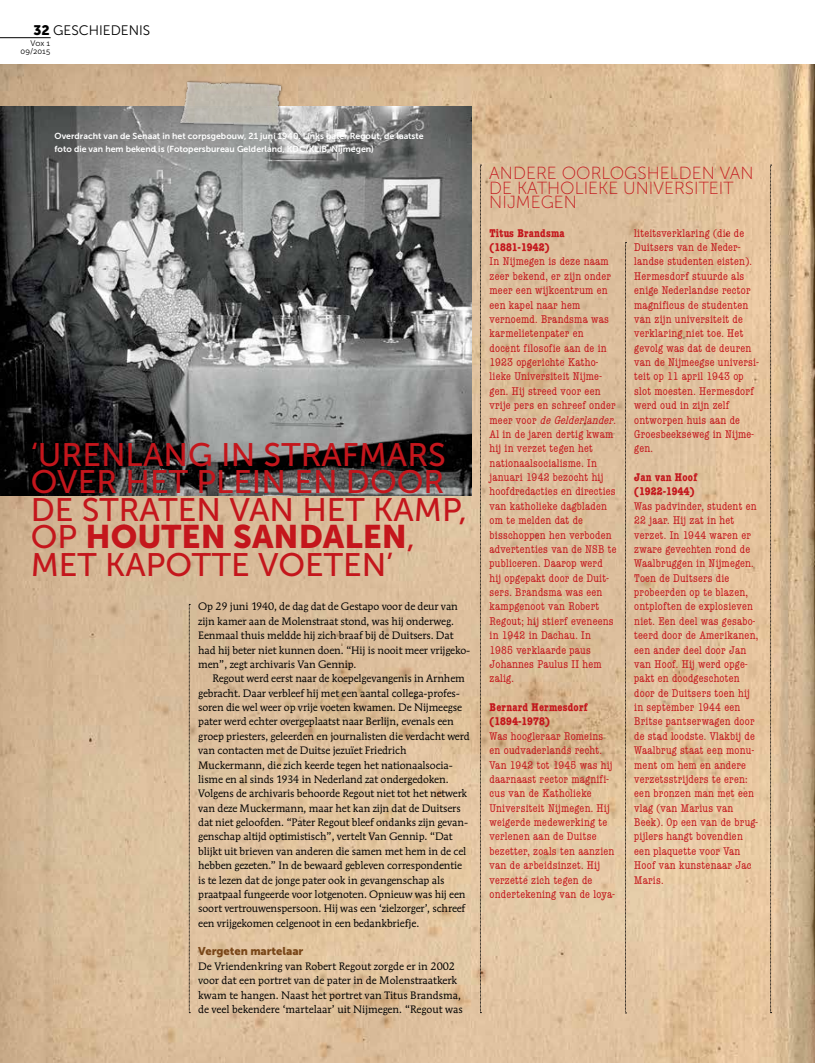
<style>
.page{position:relative;width:815px;height:1063px;background:#fff}
.page>*{position:absolute;margin:0;border:0;box-sizing:border-box;transform-origin:0 0}
.t1{font:32.5px/27.5px "Museo Sans 500";color:#c4161c}
.t2{font:32.5px "Museo Sans 900";color:#c4161c}
.t3{font:17.5px/14.4px "Museo Sans 100";color:#c4161c}
.t4{font:13.75px "Museo Sans 300";color:#000}
.t5{font:condensed 11.62px/14.4px "American Typewriter";letter-spacing:.02em;color:#c4161c}
.t6{font:700 condensed 11.62px/14.4px "American Typewriter";letter-spacing:.02em;color:#c4161c}
.t7{font:11.25px "Museo Sans 900";letter-spacing:-.005em;color:#794719}
.t8{font:10.62px/14.4px "Mendoza Rom ITC";letter-spacing:-.01em;color:#000}
.t9{font:8.75px/13.8px "Museo Sans 700";color:#fff}
.t10{font:8.12px/8.1px "Museo Sans 300";color:#000;text-align:right}
.s1{font-family:"Museo Sans 900"}
.s2{font-family:"Museo Sans 500"}
.s3{font-style:italic}
</style>
<div class="page">
<img style="left:0;top:64px;width:815px;height:999px">
<img style="left:0;top:107px;width:471px;height:388px">
<img style="left:481px;top:165px;width:105px;height:345px">
<svg style="left:625px;top:242px;width:1px;height:772px"></svg>
<svg style="left:770px;top:165px;width:2px;height:848px"></svg>
<svg style="left:480px;top:165px;width:1px;height:848px"></svg>
<svg style="left:189px;top:604px;width:1px;height:409px"></svg>
<hr style="left:0;top:37px;width:51px;height:1px;background:#000">
<div style="left:179px;top:80px;width:105px;height:48px;background:#000;opacity:.8"></div>
<img style="left:181px;top:79px;width:99px;height:48px">
<p class="t4" style="left:33px;top:23px;width:118px"><span class="s1">32</span> GESCHIEDENIS</p>
<p class="t10" style="left:21px;top:39px;width:31px">Vox 1<br>09/2015</p>
<p class="t9" style="left:55px;top:129px;width:371px">Overdracht van de Senaat in het corpsgebouw, 21 juni 1940. Links pater Regout, de laatste foto die van hem bekend is (Fotopersbureau Gelderland, KDC/KLiB, Nijmegen)</p>
<h1 class="t1" style="left:31px;top:441px;width:438px">‘URENLANG IN STRAFMARS<br>OVER HET PLEIN EN DOOR<br>DE STRATEN VAN HET KAMP,</h1>
<h1 class="t2" style="left:31px;top:518px;width:386px"><span class="s2">OP</span> HOUTEN SANDALEN<span class="s2">,</span></h1>
<h1 class="t1" style="left:31px;top:551px;width:364px">MET KAPOTTE VOETEN’</h1>
<p class="t8" style="left:198px;top:599px;width:274px">Op 29 juni 1940, de dag dat de Gestapo voor de deur van zijn kamer aan de Molenstraat stond, was hij onderweg.<br>Eenmaal thuis meldde hij zich braaf bij de Duitsers. Dat had hij beter niet kunnen doen. “Hij is nooit meer vrijgeko&shy;men”, zegt archivaris Van Gennip.</p>
<p class="t8" style="left:198px;top:671px;width:273px;text-indent:14px">Regout werd eerst naar de koepelgevangenis in Arnhem gebracht. Daar verbleef hij met een aantal collega-profes&shy;soren die wel weer op vrije voeten kwamen. De Nijmeegse pater werd echter overgeplaatst naar Berlijn, evenals een groep priesters, geleerden en journalisten die verdacht werd van contacten met de Duitse jezuïet Friedrich Muckermann, die zich keerde tegen het nationaalsocia&shy;lisme en al sinds 1934 in Nederland zat ondergedoken.<br>Volgens de archivaris behoorde Regout niet tot het netwerk van deze Muckermann, maar het kan zijn dat de Duitsers dat niet geloofden. “Pater Regout bleef ondanks zijn gevan&shy;genschap altijd optimistisch”, vertelt Van Gennip. “Dat blijkt uit brieven van anderen die samen met hem in de cel hebben gezeten.” In de bewaard gebleven correspondentie is te lezen dat de jonge pater ook in gevangenschap als praatpaal fungeerde voor lotgenoten. Opnieuw was hij een soort vertrouwenspersoon. Hij was een ‘zielzorger’, schreef een vrijgekomen celgenoot in een bedankbriefje.</p>
<p class="t7" style="left:198px;top:945px;width:107px">Vergeten martelaar</p>
<p class="t8" style="left:198px;top:959px;width:266px">De Vriendenkring van Robert Regout zorgde er in 2002 voor dat een portret van de pater in de Molenstraatkerk kwam te hangen. Naast het portret van Titus Brandsma, de veel bekendere ‘martelaar’ uit Nijmegen. “Regout was</p>
<h2 class="t3" style="left:489px;top:166px;width:266px">ANDERE OORLOGSHELDEN VAN<br>DE KATHOLIEKE UNIVERSITEIT<br>NIJMEGEN</h2>
<p class="t6" style="left:490px;top:225px;width:77px">Titus Brandsma (1881-1942)</p>
<p class="t5" style="left:490px;top:254px;width:129px">In Nijmegen is deze naam zeer bekend, er zijn onder meer een wijkcentrum en een kapel naar hem vernoemd. Brandsma was karmelietenpater en docent filosofie aan de in<br>1923 opgerichte Katho&shy;lieke Universiteit Nijme&shy;gen. Hij streed voor een vrije pers en schreef onder m e e r v o o r <span class="s3">deGelderlander</span>.<br>Al in de jaren dertig kwam hij in verzet tegen het nationaalsocialisme. In januari 1942 bezocht hij hoofdredacties en directies van katholieke dagbladen om te melden dat de bisschoppen hen verboden advertenties van de NSB te publiceren. Daarop werd hij opgepakt door de Duit&shy;sers. Brandsma was een kampgenoot van Robert<br>Regout; hij stierf eveneens in 1942 in Dachau. In<br>1985 verklaarde paus<br>Johannes Paulus II hem zalig.</p>
<p class="t6" style="left:490px;top:700px;width:100px">Bernard Hermesdorf (1894-1978)</p>
<p class="t5" style="left:490px;top:728px;width:127px">Was hoogleraar Romeins en oudvaderlands recht.<br>Van 1942 tot 1945 was hij daarnaast rector magnifi&shy;cus van de Katholieke<br>Universiteit Nijmegen. Hij weigerde medewerking te verlenen aan de Duitse bezetter, zoals ten aanzien van de arbeidsinzet. Hij verzette zich tegen de ondertekening van de loya-</p>
<p class="t5" style="left:634px;top:225px;width:126px">liteitsverklaring (die de<br>Duitsers van de Neder&shy;landse studenten eisten).<br>Hermesdorf stuurde als enige Nederlandse rector magnificus de studenten van zijn universiteit de verklaring niet toe. Het gevolg was dat de deuren van de Nijmeegse universi&shy;teit op 11 april 1943 op slot moesten. Hermesdorf werd oud in zijn zelf ontworpen huis aan de<br>Groesbeekseweg in Nijme&shy;gen.</p>
<p class="t6" style="left:634px;top:470px;width:64px">Jan van Hoof (1922-1944)</p>
<p class="t5" style="left:634px;top:498px;width:125px">Was padvinder, student en<br>22 jaar. Hij zat in het verzet. In 1944 waren er zware gevechten rond de<br>Waalbruggen in Nijmegen.<br>Toen de Duitsers die probeerden op te blazen, ontploften de explosieven niet. Een deel was gesabo&shy;teerd door de Amerikanen, een ander deel door Jan van Hoof. Hij werd opge&shy;pakt en doodgeschoten door de Duitsers toen hij in september 1944 een<br>Britse pantserwagen door de stad loodste. Vlakbij de<br>Waalbrug staat een monu&shy;ment om hem en andere verzetsstrijders te eren: een bronzen man met een vlag (van Marius van<br>Beek). Op een van de brug&shy;pijlers hangt bovendien een plaquette voor Van<br>Hoof van kunstenaar Jac<br>Maris.</p>
</div>
